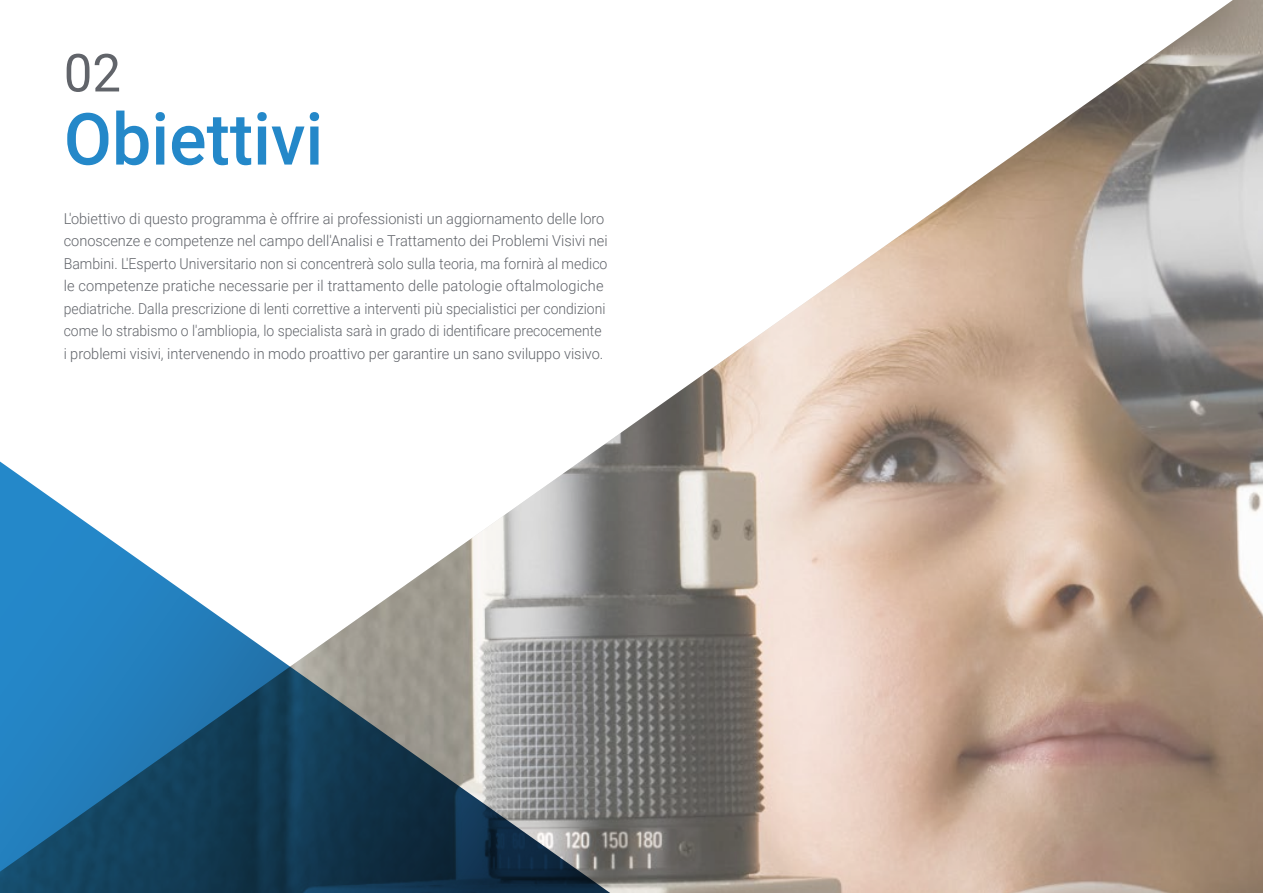
<style>
.page{position:relative;width:1263px;height:893px;background:#fff}
.page>*{position:absolute;margin:0;border:0;box-sizing:border-box;transform-origin:0 0}
.t1{font:500 72px "Roboto";color:#2488c9}
.t2{font:52.5px "Roboto";color:#61646a}
.t3{font:300 15px/22.5px "Roboto";color:#61646a}
</style>
<div class="page">
<img style="left:602px;top:0;width:661px;height:893px">
<svg style="left:0;top:446px;width:640px;height:447px"></svg>
<h2 class="t2" style="left:64px;top:36px;width:59px">02</h2>
<h1 class="t1" style="left:64px;top:89px;width:261px">Obiettivi</h1>
<p class="t3" style="left:64px;top:207px;width:545px">L'obiettivo di questo programma è offrire ai professionisti un aggiornamento delle loro conoscenze e competenze nel campo dell'Analisi e Trattamento dei Problemi Visivi nei Bambini. L'Esperto Universitario non si concentrerà solo sulla teoria, ma fornirà al medico le competenze pratiche necessarie per il trattamento delle patologie oftalmologiche pediatriche. Dalla prescrizione di lenti correttive a interventi più specialistici per condizioni come lo strabismo o l'ambliopia, lo specialista sarà in grado di identificare precocemente i problemi visivi, intervenendo in modo proattivo per garantire un sano sviluppo visivo.</p>
</div>
